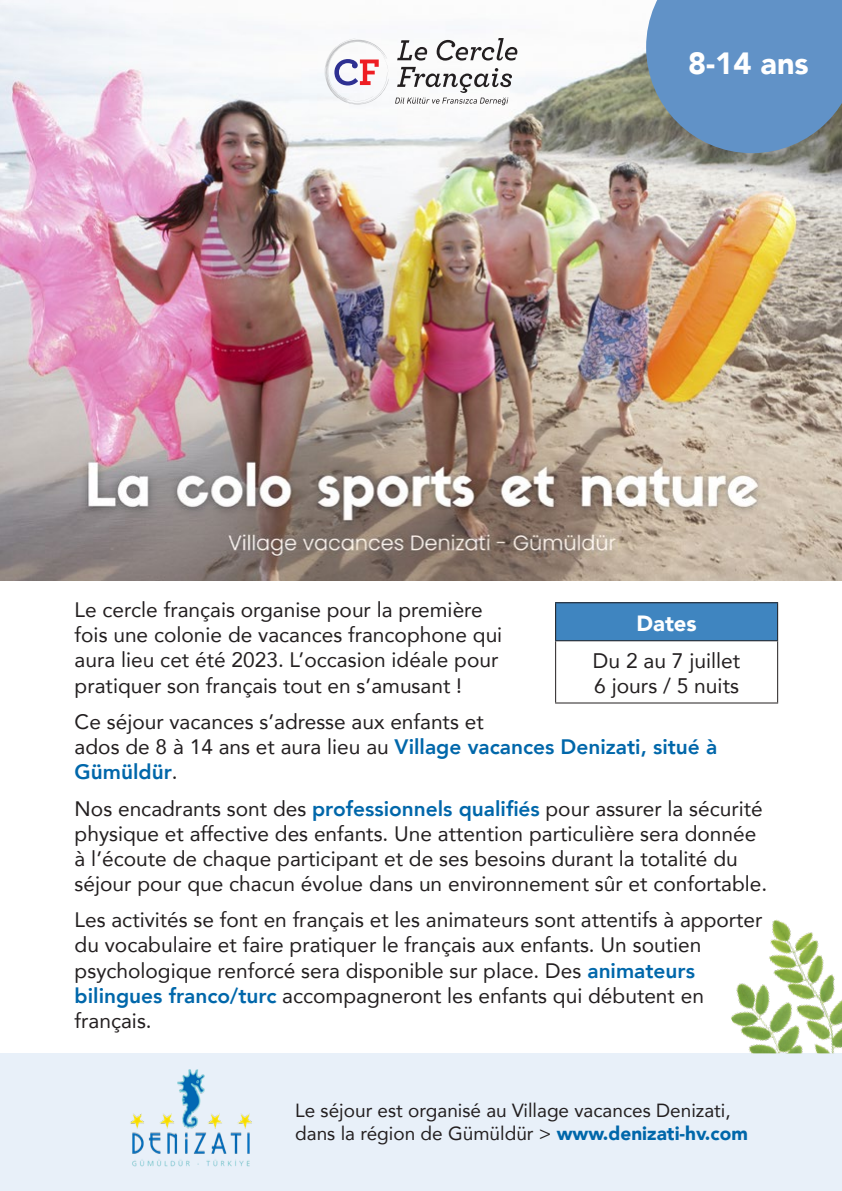
<style>
.page{position:relative;width:842px;height:1191px;background:#fff}
.page>*{position:absolute;margin:0;border:0;box-sizing:border-box;transform-origin:0 0}
.t1{font:900 30.6px "Avenir";color:#fff}
.t2{font:900 22px "Avenir";color:#fff}
.t3{font:21px/25.2px "Avenir";color:#231f20}
.t4{font:20.8px/25px "Avenir";color:#231f20}
.t5{font:19px/22.8px "Avenir";color:#231f20}
.s1{font-weight:800;color:#0067aa}
.s2{font-weight:900;color:#0067aa}
</style>
<div class="page">
<img style="left:0;top:0;width:842px;height:580px">
<div style="left:0;top:1053px;width:842px;height:138px;background:#e8f0f9"></div>
<div style="left:556px;top:603px;width:222px;height:38px;background:#3f85c0"></div>
<hr style="left:555px;top:602px;width:223px;height:1px;background:#231f20">
<hr style="left:555px;top:603px;width:1px;height:37px;background:#231f20">
<hr style="left:777px;top:603px;width:1px;height:37px;background:#231f20">
<hr style="left:555px;top:640px;width:223px;height:1px;background:#231f20">
<hr style="left:555px;top:641px;width:1px;height:61px;background:#231f20">
<hr style="left:777px;top:641px;width:1px;height:61px;background:#231f20">
<hr style="left:555px;top:702px;width:223px;height:1px;background:#231f20">
<img style="left:130px;top:1069px;width:122px;height:97px">
<img style="left:731px;top:919px;width:111px;height:134px">
<svg style="left:397px;top:40px;width:30px;height:21px"></svg>
<svg style="left:437px;top:38px;width:80px;height:23px"></svg>
<svg style="left:395px;top:67px;width:117px;height:38px"></svg>
<svg style="left:324px;top:39px;width:65px;height:65px"></svg>
<svg style="left:646px;top:0;width:196px;height:153px;background:#6690bc"></svg>
<p class="t1" style="left:688px;top:38px;width:122px">8-14 ans</p>
<p class="t4" style="left:75px;top:597px;width:429px">Le cercle français organise pour la première fois une colonie de vacances francophone qui aura lieu cet été 2023. L’occasion idéale pour pratiquer son français tout en s’amusant !</p>
<p class="t4" style="left:75px;top:708px;width:644px">Ce séjour vacances s’adresse aux enfants et<br>ados de 8 à 14 ans et aura lieu au <span class="s1">Village vacances Denizati, situé à<br>Gümüldür</span>.</p>
<p class="t4" style="left:75px;top:795px;width:694px">Nos encadrants sont des <span class="s1">professionnels qualifiés</span> pour assurer la sécurité physique et affective des enfants. Une attention particulière sera donnée à l’écoute de chaque participant et de ses besoins durant la totalité du séjour pour que chacun évolue dans un environnement sûr et confortable.</p>
<p class="t4" style="left:75px;top:907px;width:689px">Les activités se font en français et les animateurs sont attentifs à apporter du vocabulaire et faire pratiquer le français aux enfants. Un soutien psychologique renforcé sera disponible sur place. Des <span class="s1">animateurs bilingues franco/turc</span> accompagneront les enfants qui débutent en français.</p>
<p class="t2" style="left:636px;top:604px;width:62px">Dates</p>
<p class="t3" style="left:593px;top:647px;width:149px">Du 2 au 7 juillet<br>6 jours / 5 nuits</p>
<p class="t5" style="left:295px;top:1098px;width:454px">Le séjour est organisé au Village vacances Denizati, dans la région de Gümüldür &gt; <span class="s2">www.denizati-hv.com</span></p>
</div>
